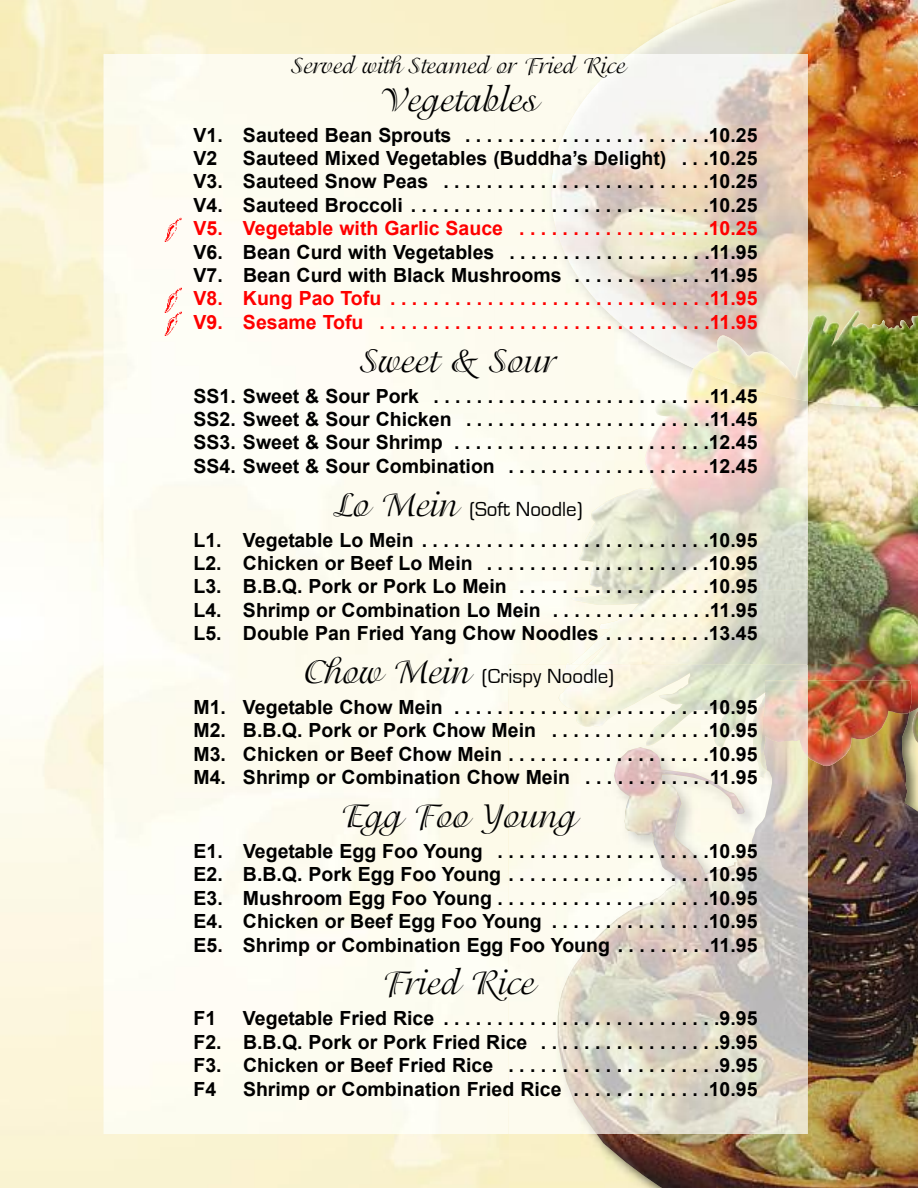
<style>
.page{position:relative;width:918px;height:1188px;background:#fff}
.page>*{position:absolute;margin:0;border:0;box-sizing:border-box;transform-origin:0 0}
.t1{font:36px "Isadora";color:#000}
.t2{font:24px "Isadora";color:#000}
.t3{font:21px "Eurostile";color:#000}
.t4{font:700 19.5px/23.4px "Arial";color:#000;text-align:justify}
.t5{font:700 19.5px/23.4px "Arial";color:#f00}
.s1{font-family:"Isadora";font-size:36px}
</style>
<div class="page">
<img style="left:0;top:0;width:918px;height:1188px">
<div style="left:509px;top:1134px;width:88px;height:54px;background:#f9f0c7"></div>
<img style="left:597px;top:743px;width:321px;height:445px">
<div style="left:495px;top:0;width:135px;height:49px;background:#f9f0c3"></div>
<img style="left:630px;top:0;width:288px;height:54px">
<img style="left:808px;top:407px;width:110px;height:336px">
<img style="left:808px;top:681px;width:104px;height:85px">
<img style="left:808px;top:310px;width:110px;height:97px">
<div style="left:104px;top:54px;width:475px;height:1080px;background:#fdfcf0"></div>
<div style="left:509px;top:664px;width:50px;height:470px;background:#fdfbee"></div>
<img style="left:558px;top:736px;width:250px;height:398px">
<img style="left:551px;top:54px;width:9px;height:233px">
<img style="left:560px;top:54px;width:248px;height:324px">
<img style="left:570px;top:590px;width:238px;height:74px">
<img style="left:743px;top:748px;width:24px;height:36px">
<img style="left:559px;top:664px;width:249px;height:84px">
<img style="left:558px;top:664px;width:23px;height:17px">
<img style="left:761px;top:681px;width:47px;height:89px">
<img style="left:579px;top:368px;width:229px;height:222px">
<img style="left:694px;top:335px;width:114px;height:66px">
<img style="left:165px;top:217px;width:17px;height:24px">
<img style="left:165px;top:288px;width:17px;height:47px">
<p class="t2" style="left:292px;top:55px;width:335px">Served with Steamed or Fried Rice</p>
<h1 class="t1" style="left:379px;top:84px;width:161px">Vegetables</h1>
<p class="t4" style="left:193px;top:123px;width:566px">V1. Sauteed Bean Sprouts . . . . . . . . . . . . . . . . . . . . . . .10.25<br>V2</p>
<p class="t4" style="left:193px;top:147px;width:566px;text-indent:50px">Sauteed Mixed Vegetables (Buddha’s Delight) . . .10.25<br>V3. Sauteed Snow Peas . . . . . . . . . . . . . . . . . . . . . . . . .10.25<br>V4. Sauteed Broccoli . . . . . . . . . . . . . . . . . . . . . . . . . . . .10.25</p>
<p class="t5" style="left:194px;top:217px;width:566px">V5. Vegetable with Garlic Sauce . . . . . . . . . . . . . . . . . .10.25</p>
<p class="t4" style="left:194px;top:240px;width:566px">V6. Bean Curd with Vegetables . . . . . . . . . . . . . . . . . . .11.95<br>V7. Bean Curd with Black Mushrooms . . . . . . . . . . . . .11.95</p>
<p class="t5" style="left:193px;top:287px;width:566px">V8. Kung Pao Tofu . . . . . . . . . . . . . . . . . . . . . . . . . . . . . .11.95<br>V9. Sesame Tofu . . . . . . . . . . . . . . . . . . . . . . . . . . . . . . .11.95</p>
<h1 class="t1" style="left:361px;top:345px;width:197px">Sweet &amp; Sour</h1>
<p class="t4" style="left:193px;top:384px;width:566px">SS1. Sweet &amp; Sour Pork . . . . . . . . . . . . . . . . . . . . . . . . . .11.45<br>SS2. Sweet &amp; Sour Chicken . . . . . . . . . . . . . . . . . . . . . . .11.45<br>SS3. Sweet &amp; Sour Shrimp . . . . . . . . . . . . . . . . . . . . . . . .12.45<br>SS4. Sweet &amp; Sour Combination . . . . . . . . . . . . . . . . . . .12.45</p>
<p class="t3" style="left:335px;top:499px;width:249px"><span class="s1">Lo Mein</span> (Soft Noodle)</p>
<p class="t4" style="left:193px;top:528px;width:566px">L1. Vegetable Lo Mein . . . . . . . . . . . . . . . . . . . . . . . . . . .10.95<br>L2. Chicken or Beef Lo Mein . . . . . . . . . . . . . . . . . . . . .10.95<br>L3. B.B.Q. Pork or Pork Lo Mein . . . . . . . . . . . . . . . . . .10.95<br>L4. Shrimp or Combination Lo Mein . . . . . . . . . . . . . . .11.95<br>L5. Double Pan Fried Yang Chow Noodles . . . . . . . . . .13.45</p>
<p class="t3" style="left:304px;top:666px;width:312px"><span class="s1">Chow Mein</span> (Crispy Noodle)</p>
<p class="t4" style="left:193px;top:696px;width:566px">M1. Vegetable Chow Mein . . . . . . . . . . . . . . . . . . . . . . . .10.95<br>M2. B.B.Q. Pork or Pork Chow Mein . . . . . . . . . . . . . . .10.95<br>M3. Chicken or Beef Chow Mein . . . . . . . . . . . . . . . . . . .10.95<br>M4. Shrimp or Combination Chow Mein . . . . . . . . . . . .11.95</p>
<h1 class="t1" style="left:341px;top:801px;width:238px">Egg Foo Young</h1>
<p class="t4" style="left:193px;top:840px;width:566px">E1. Vegetable Egg Foo Young . . . . . . . . . . . . . . . . . . . .10.95<br>E2. B.B.Q. Pork Egg Foo Young . . . . . . . . . . . . . . . . . . .10.95<br>E3. Mushroom Egg Foo Young . . . . . . . . . . . . . . . . . . . .10.95<br>E4. Chicken or Beef Egg Foo Young . . . . . . . . . . . . . . .10.95<br>E5. Shrimp or Combination Egg Foo Young . . . . . . . . .11.95</p>
<h1 class="t1" style="left:383px;top:968px;width:154px">Fried Rice</h1>
<p class="t4" style="left:194px;top:1007px;width:24px">F1</p>
<p class="t4" style="left:194px;top:1007px;width:566px;text-indent:49px">Vegetable Fried Rice . . . . . . . . . . . . . . . . . . . . . . . . . .9.95<br>F2. B.B.Q. Pork or Pork Fried Rice . . . . . . . . . . . . . . . . .9.95<br>F3. Chicken or Beef Fried Rice . . . . . . . . . . . . . . . . . . . .9.95<br>F4</p>
<p class="t4" style="left:243px;top:1077px;width:516px">Shrimp or Combination Fried Rice . . . . . . . . . . . . .10.95</p>
</div>
